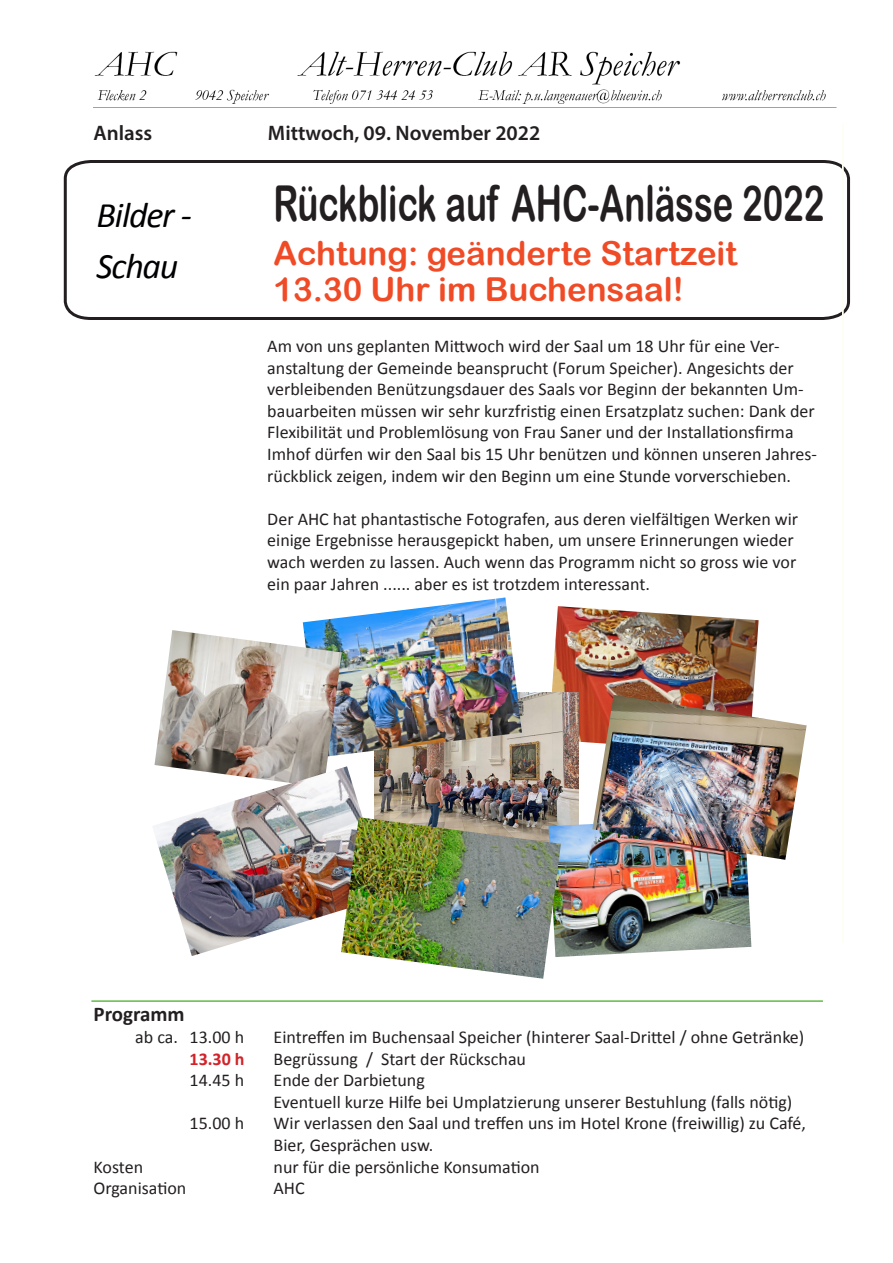
<style>
.page{position:relative;width:893px;height:1263px;background:#fff}
.page>*{position:absolute;margin:0;border:0;box-sizing:border-box;transform-origin:0 0}
.Titel_gross{font:49.5px "Arial Rounded MT Bold";color:#231f20;scale:.7 1}
.Untertitel_Referent{font:italic 36px "Calibri";letter-spacing:-.035em;color:#000003}
.Titel_gross-2{font:33px "Arial Rounded MT Bold";color:#f04b27}
.Lauftext_fett{font:600 21px "Myriad Pro";color:#231f20}
.Lauftext{font:700 21px "Calibri";color:#231f20}
.Lauftext-2{font:18px/21.6px "Calibri";color:#231f20}
.Lauftext-3{font:700 18px "Calibri";color:#d1232a}
</style>
<div class="page">
<img style="left:551px;top:606px;width:208px;height:148px">
<img style="left:374px;top:692px;width:204px;height:125px">
<img style="left:303px;top:597px;width:219px;height:160px">
<svg style="left:63px;top:160px;width:788px;height:160px"></svg>
<img style="left:93px;top:51px;width:744px;height:57px">
<hr style="left:842px;top:123px;width:1px;height:820px;background:#fffef4">
<hr style="left:91px;top:1000px;width:732px;height:2px;background:#60bb46">
<img style="left:154px;top:630px;width:188px;height:136px">
<img style="left:153px;top:766px;width:234px;height:190px">
<img style="left:549px;top:816px;width:202px;height:141px">
<img style="left:592px;top:695px;width:215px;height:165px">
<img style="left:341px;top:817px;width:220px;height:162px">
<p class="Lauftext_fett" style="left:93px;top:119px;width:60px">Anlass</p>
<p class="Lauftext_fett" style="left:268px;top:119px;width:274px">Mittwoch, 09. November 2022</p>
<p class="Untertitel_Referent" style="left:96px;top:192px;width:97px">Bilder -</p>
<p class="Untertitel_Referent" style="left:96px;top:244px;width:83px">Schau</p>
<p class="Titel_gross" style="left:274px;top:174px;width:788px">Rückblick auf AHC-Anlässe 2022</p>
<p class="Titel_gross-2" style="left:274px;top:234px;width:465px">Achtung: geänderte Startzeit</p>
<p class="Titel_gross-2" style="left:274px;top:270px;width:412px">13.30 Uhr im Buchensaal!</p>
<p class="Lauftext-2" style="left:267px;top:334px;width:551px">Am von uns geplanten Mittwoch wird der Saal um 18 Uhr für eine Ver&shy;anstaltung der Gemeinde beansprucht (Forum Speicher). Angesichts der verbleibenden Benützungsdauer des Saals vor Beginn der bekannten Um&shy;bauarbeiten müssen wir sehr kurzfristig einen Ersatzplatz suchen: Dank der Flexibilität und Problemlösung von Frau Saner und der Installationsfirma Imhof dürfen wir den Saal bis 15 Uhr benützen und können unseren Jahres&shy;rückblick zeigen, indem wir den Beginn um eine Stunde vorverschieben.</p>
<p class="Lauftext-2" style="left:267px;top:507px;width:532px">Der AHC hat phantastische Fotografen, aus deren vielfältigen Werken wir einige Ergebnisse herausgepickt haben, um unsere Erinnerungen wieder wach werden zu lassen. Auch wenn das Programm nicht so gross wie vor ein paar Jahren ...... aber es ist trotzdem interessant.</p>
<p class="Lauftext" style="left:94px;top:1001px;width:93px">Programm</p>
<p class="Lauftext-2" style="left:135px;top:1025px;width:110px">ab ca. 13.00 h</p>
<p class="Lauftext-2" style="left:274px;top:1025px;width:532px">Eintreffen im Buchensaal Speicher (hinterer Saal-Drittel / ohne Getränke)</p>
<p class="Lauftext-3" style="left:190px;top:1047px;width:57px">13.30 h</p>
<p class="Lauftext-2" style="left:274px;top:1047px;width:254px">Begrüssung / Start der Rückschau</p>
<p class="Lauftext-2" style="left:190px;top:1069px;width:56px">14.45 h</p>
<p class="Lauftext-2" style="left:274px;top:1069px;width:153px">Ende der Darbietung</p>
<p class="Lauftext-2" style="left:274px;top:1090px;width:520px">Eventuell kurze Hilfe bei Umplatzierung unserer Bestuhlung (falls nötig)</p>
<p class="Lauftext-2" style="left:190px;top:1112px;width:56px">15.00 h</p>
<p class="Lauftext-2" style="left:274px;top:1112px;width:534px">Wir verlassen den Saal und treffen uns im Hotel Krone (freiwillig) zu Café,<br>Bier, Gesprächen usw.</p>
<p class="Lauftext-2" style="left:94px;top:1155px;width:51px">Kosten</p>
<p class="Lauftext-2" style="left:274px;top:1155px;width:268px">nur für die persönliche Konsumation</p>
<p class="Lauftext-2" style="left:94px;top:1177px;width:94px">Organisation</p>
<p class="Lauftext-2" style="left:274px;top:1177px;width:33px">AHC</p>
</div>
